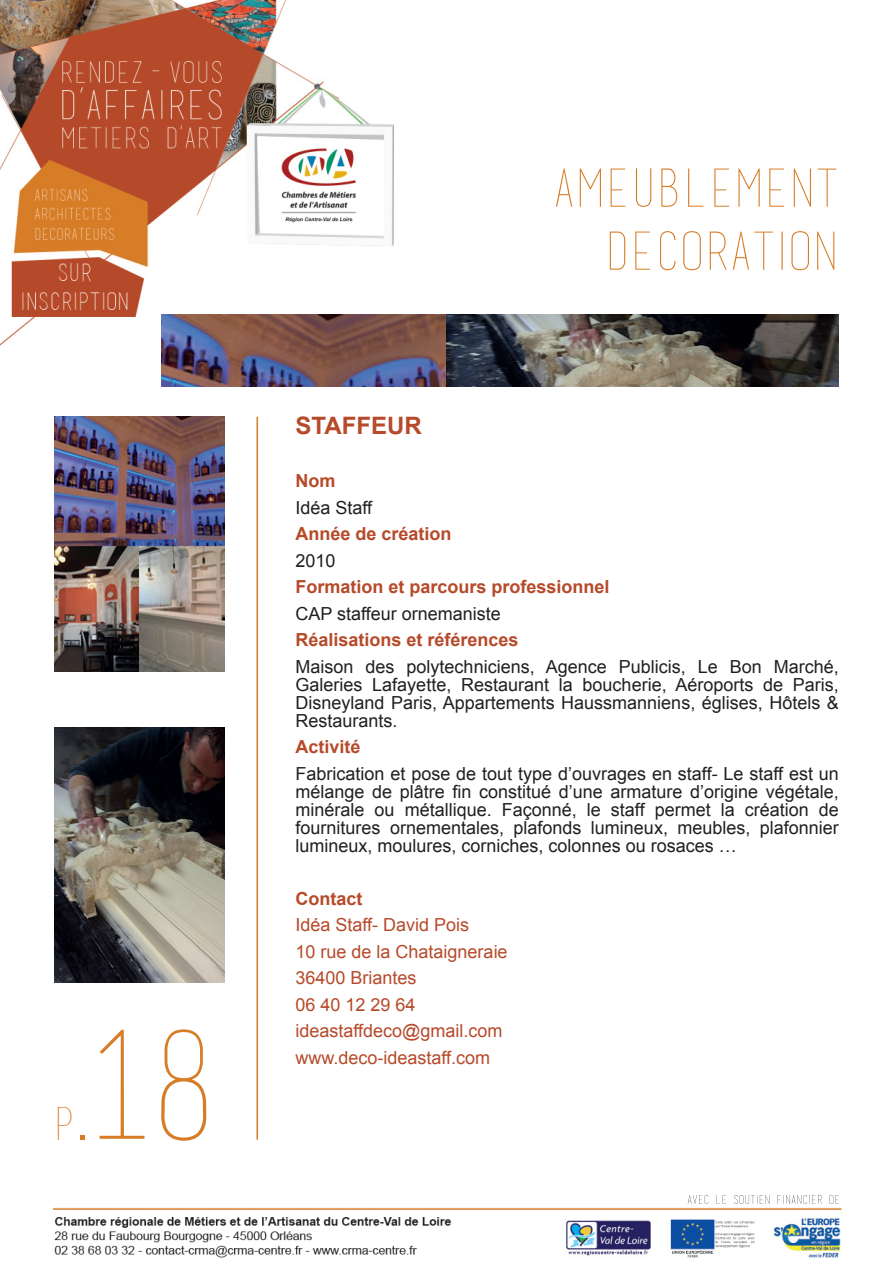
<style>
.page{position:relative;width:893px;height:1263px;background:#fff}
.page>*{position:absolute;margin:0;border:0;box-sizing:border-box;transform-origin:0 0}
.t1{font:150px "basictitlefont";color:#d77d27}
.t2{font:52.5px/63px "basictitlefont";color:#d77d27;text-align:right}
.t3{font:45px "basictitlefont";color:#d77d27}
.t4{font:700 24px "Arial";color:#b64a2a}
.t5{font:18px/18px "Arial";color:#231f20;text-align:justify}
.t6{font:18px/26.5px "Arial";color:#b64a2a}
.t7{font:700 18px "Arial";color:#b64a2a}
</style>
<div class="page">
<img style="left:0;top:0;width:842px;height:1258px">
<svg style="left:688px;top:1195px;width:151px;height:9px"></svg>
<hr style="left:256px;top:417px;width:2px;height:723px;background:#d77d27">
<img style="left:162px;top:315px;width:677px;height:72px">
<img style="left:54px;top:417px;width:170px;height:255px">
<img style="left:54px;top:727px;width:170px;height:255px">
<h3 class="t3" style="left:54px;top:1099px;width:23px">P</h3>
<h1 class="t1" style="left:75px;top:1003px;width:140px">.18</h1>
<h2 class="t2" style="left:553px;top:154px;width:287px">AMEUBLEMENT<br>DECORATION</h2>
<h3 class="t4" style="left:296px;top:410px;width:128px">STAFFEUR</h3>
<p class="t7" style="left:296px;top:469px;width:41px">Nom</p>
<p class="t5" style="left:296px;top:499px;width:78px">Idéa Staff</p>
<p class="t7" style="left:296px;top:522px;width:158px">Année de création</p>
<p class="t5" style="left:296px;top:552px;width:42px">2010</p>
<p class="t7" style="left:296px;top:575px;width:316px">Formation et parcours professionnel</p>
<p class="t5" style="left:296px;top:605px;width:207px">CAP staffeur ornemaniste</p>
<p class="t7" style="left:296px;top:628px;width:225px">Réalisations et références</p>
<p class="t5" style="left:296px;top:658px;width:545px">Maison des polytechniciens, Agence Publicis, Le Bon Marché, Galeries Lafayette, Restaurant la boucherie, Aéroports de Paris, Disneyland Paris, Appartements Haussmanniens, églises, Hôtels &amp; Restaurants.</p>
<p class="t7" style="left:296px;top:735px;width:67px">Activité</p>
<p class="t5" style="left:296px;top:765px;width:545px">Fabrication et pose de tout type d’ouvrages en staff- Le staff est un mélange de plâtre fin constitué d’une armature d’origine végétale, minérale ou métallique. Façonné, le staff permet la création de fournitures ornementales, plafonds lumineux, meubles, plafonnier lumineux, moulures, corniches, colonnes ou rosaces …</p>
<p class="t7" style="left:296px;top:886px;width:68px">Contact</p>
<p class="t6" style="left:296px;top:912px;width:214px">Idéa Staff- David Pois<br>10 rue de la Chataigneraie<br>36400 Briantes<br>06 40 12 29 64 ideastaffdeco@gmail.com www.deco-ideastaff.com</p>
</div>
